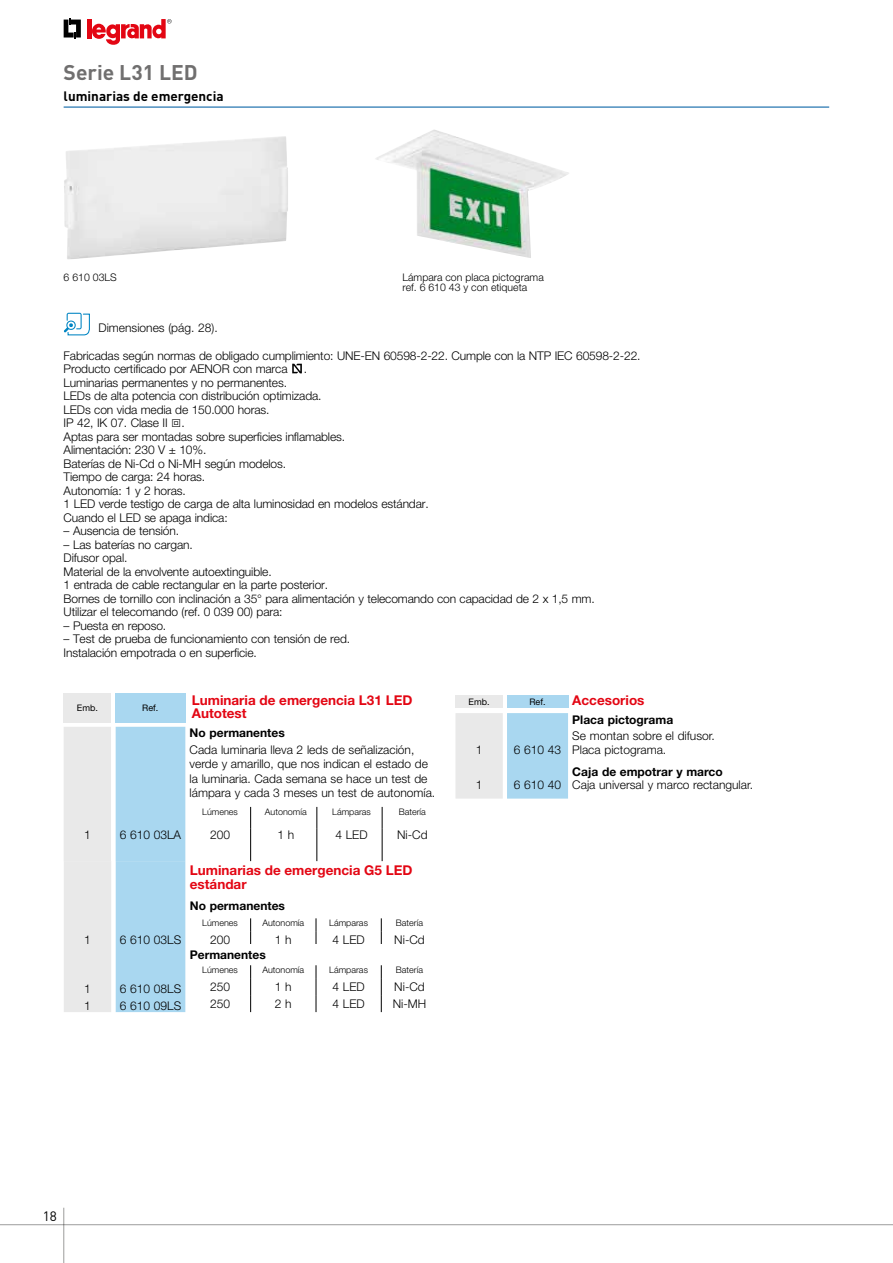
<style>
.page{position:relative;width:893px;height:1263px;background:#fff}
.page>*{position:absolute;margin:0;border:0;box-sizing:border-box;transform-origin:0 0}
.t1{font:700 21px "DIN Pro";color:#706f6f}
.t2{font:700 13.5px/13.5px "Helvetica Neue LT Std";color:#e30613}
.t3{font:700 13.5px "DIN Pro";color:#000}
.t4{font:13.5px "DIN Pro";color:#000}
.t5{font:300 12px/13.5px "Helvetica Neue LT Std";letter-spacing:-.01em;color:#000}
.t6{font:700 12px "Helvetica Neue LT Std";color:#000}
.t7{font:300 10.5px/10.5px "Helvetica Neue LT Std";color:#000}
.t8{font:300 9px "Helvetica Neue LT Std";color:#000}
.t9{font:9px "Helvetica Neue LT Std";color:#000}
.s1{font-family:"Legrand 2007";font-weight:400}
</style>
<div class="page">
<svg style="left:64px;top:18px;width:17px;height:21px"></svg>
<hr style="left:87px;top:19px;width:4px;height:19px;background:#e30613">
<svg style="left:92px;top:19px;width:80px;height:26px"></svg>
<hr style="left:0;top:1224px;width:893px;height:1px;background:#9d9d9c">
<hr style="left:63px;top:1208px;width:1px;height:55px;background:#9d9d9c">
<div style="left:64px;top:693px;width:47px;height:29px;background:#e9e9e9"></div>
<div style="left:115px;top:693px;width:70px;height:29px;background:#a9d7f0"></div>
<svg style="left:64px;top:727px;width:319px;height:285px"></svg>
<svg style="left:455px;top:695px;width:114px;height:104px;background:#cbe2ee"></svg>
<div style="left:455px;top:695px;width:48px;height:13px;background:#e9e9e9"></div>
<div style="left:507px;top:695px;width:61px;height:13px;background:#a9d7f0"></div>
<svg style="left:292px;top:364px;width:10px;height:9px"></svg>
<hr style="left:64px;top:106px;width:765px;height:2px;background:#4c8dbe">
<img style="left:375px;top:129px;width:194px;height:129px">
<svg style="left:64px;top:313px;width:26px;height:22px"></svg>
<h1 class="t1" style="left:64px;top:58px;width:136px">Serie L31 LED</h1>
<p class="t3" style="left:64px;top:87px;width:162px">luminarias de emergencia</p>
<p class="t7" style="left:64px;top:271px;width:55px">6 610 03LS</p>
<p class="t7" style="left:403px;top:271px;width:143px">Lámpara con placa pictograma ref. 6 610 43 y con etiqueta</p>
<p class="t5" style="left:99px;top:321px;width:121px">Dimensiones (pág. 28).</p>
<p class="t5" style="left:64px;top:349px;width:578px">Fabricadas según normas de obligado cumplimiento: UNE-EN 60598-2-22. Cumple con la NTP IEC 60598-2-22.<br>Producto certificado por AENOR con marca</p>
<p class="t5" style="left:304px;top:362px;width:5px">.</p>
<p class="t5" style="left:64px;top:376px;width:367px">Luminarias permanentes y no permanentes.<br>LEDs de alta potencia con distribución optimizada.<br>LEDs con vida media de 150.000 horas.<br>IP 42, IK 07. Clase II <span class="s1">0</span>.<br>Aptas para ser montadas sobre superficies inflamables.<br>Alimentación: 230 V ± 10%.<br>Baterías de Ni-Cd o Ni-MH según modelos.<br>Tiempo de carga: 24 horas.<br>Autonomía: 1 y 2 horas.<br>1 LED verde testigo de carga de alta luminosidad en modelos estándar.<br>Cuando el LED se apaga indica:</p>
<p class="t5" style="left:64px;top:524px;width:117px">– Ausencia de tensión.</p>
<p class="t5" style="left:64px;top:538px;width:533px">– Las baterías no cargan.<br>Difusor opal.<br>Material de la envolvente autoextinguible.<br>1 entrada de cable rectangular en la parte posterior.<br>Bornes de tornillo con inclinación a 35° para alimentación y telecomando con capacidad de 2 x 1,5 mm.<br>Utilizar el telecomando (ref. 0 039 00) para:</p>
<p class="t5" style="left:64px;top:619px;width:104px">– Puesta en reposo.</p>
<p class="t5" style="left:64px;top:632px;width:288px">– Test de prueba de funcionamiento con tensión de red.<br>Instalación empotrada o en superficie.</p>
<p class="t9" style="left:77px;top:702px;width:23px">Emb.</p>
<p class="t9" style="left:142px;top:702px;width:18px">Ref.</p>
<p class="t2" style="left:192px;top:693px;width:222px">Luminaria de emergencia L31 LED<br>Autotest</p>
<p class="t9" style="left:469px;top:696px;width:23px">Emb.</p>
<p class="t9" style="left:529px;top:696px;width:18px">Ref.</p>
<p class="t2" style="left:572px;top:693px;width:74px">Accesorios</p>
<p class="t6" style="left:572px;top:712px;width:102px">Placa pictograma</p>
<p class="t5" style="left:572px;top:729px;width:144px">Se montan sobre el difusor.</p>
<p class="t5" style="left:476px;top:742px;width:8px">1</p>
<p class="t5" style="left:514px;top:742px;width:154px">6 610 43 Placa pictograma.</p>
<p class="t6" style="left:572px;top:764px;width:152px">Caja de empotrar y marco</p>
<p class="t5" style="left:476px;top:778px;width:8px">1</p>
<p class="t5" style="left:514px;top:778px;width:241px">6 610 40 Caja universal y marco rectangular.</p>
<p class="t6" style="left:190px;top:726px;width:97px">No permanentes</p>
<p class="t5" style="left:190px;top:742px;width:247px;line-height:14.4px">Cada luminaria lleva 2 leds de señalización, verde y amarillo, que nos indican el estado de la luminaria. Cada semana se hace un test de lámpara y cada 3 meses un test de autonomía.</p>
<p class="t8" style="left:202px;top:807px;width:37px">Lúmenes</p>
<p class="t8" style="left:265px;top:807px;width:43px">Autonomía</p>
<p class="t8" style="left:332px;top:807px;width:40px">Lámparas</p>
<p class="t8" style="left:399px;top:807px;width:29px">Batería</p>
<p class="t5" style="left:84px;top:827px;width:8px">1</p>
<p class="t5" style="left:120px;top:827px;width:63px">6 610 03LA</p>
<p class="t5" style="left:210px;top:827px;width:22px">200</p>
<p class="t5" style="left:277px;top:827px;width:18px">1 h</p>
<p class="t5" style="left:335px;top:827px;width:34px">4 LED</p>
<p class="t5" style="left:397px;top:827px;width:32px">Ni-Cd</p>
<p class="t2" style="left:190px;top:863px;width:224px">Luminarias de emergencia G5 LED estándar</p>
<p class="t6" style="left:190px;top:898px;width:97px">No permanentes</p>
<p class="t8" style="left:202px;top:917px;width:37px">Lúmenes</p>
<p class="t8" style="left:262px;top:917px;width:43px">Autonomía</p>
<p class="t8" style="left:329px;top:917px;width:40px">Lámparas</p>
<p class="t8" style="left:396px;top:917px;width:29px">Batería</p>
<p class="t5" style="left:84px;top:933px;width:8px">1</p>
<p class="t5" style="left:120px;top:933px;width:63px">6 610 03LS</p>
<p class="t5" style="left:210px;top:933px;width:22px">200</p>
<p class="t5" style="left:275px;top:933px;width:18px">1 h</p>
<p class="t5" style="left:333px;top:933px;width:34px">4 LED</p>
<p class="t5" style="left:394px;top:933px;width:32px">Ni-Cd</p>
<p class="t6" style="left:190px;top:947px;width:77px">Permanentes</p>
<p class="t8" style="left:202px;top:964px;width:37px">Lúmenes</p>
<p class="t8" style="left:262px;top:964px;width:43px">Autonomía</p>
<p class="t8" style="left:329px;top:964px;width:40px">Lámparas</p>
<p class="t8" style="left:396px;top:964px;width:29px">Batería</p>
<p class="t5" style="left:84px;top:982px;width:8px">1</p>
<p class="t5" style="left:120px;top:982px;width:63px">6 610 08LS</p>
<p class="t5" style="left:210px;top:980px;width:22px">250</p>
<p class="t5" style="left:275px;top:980px;width:18px">1 h</p>
<p class="t5" style="left:333px;top:980px;width:34px">4 LED</p>
<p class="t5" style="left:394px;top:980px;width:32px">Ni-Cd</p>
<p class="t5" style="left:84px;top:999px;width:8px">1</p>
<p class="t5" style="left:120px;top:999px;width:63px">6 610 09LS</p>
<p class="t5" style="left:210px;top:997px;width:22px">250</p>
<p class="t5" style="left:275px;top:997px;width:18px">2 h</p>
<p class="t5" style="left:333px;top:997px;width:34px">4 LED</p>
<p class="t5" style="left:393px;top:997px;width:35px">Ni-MH</p>
<p class="t4" style="left:43px;top:1207px;width:16px">18</p>
</div>
